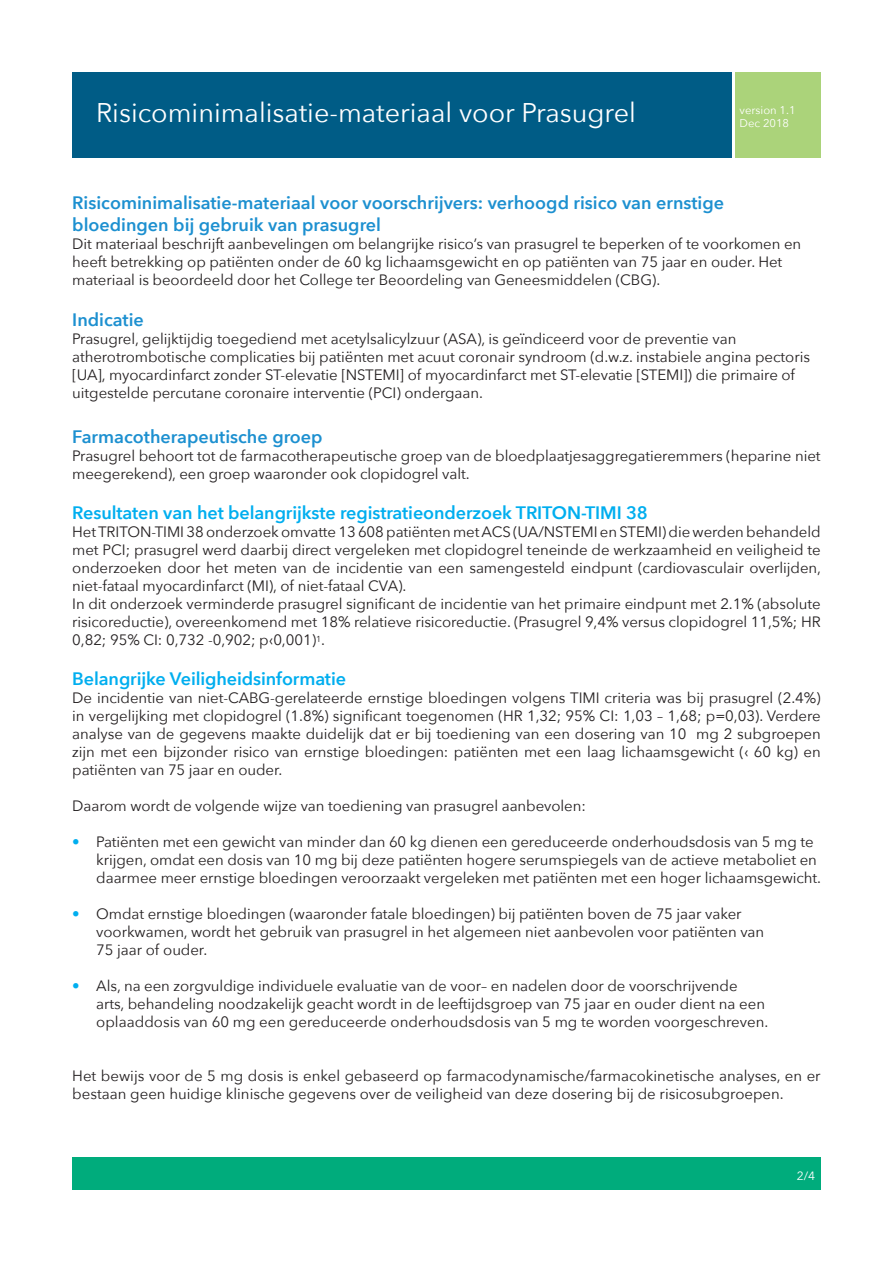
<style>
.page{position:relative;width:893px;height:1263px;background:#fff}
.page>*{position:absolute;margin:0;border:0;box-sizing:border-box;transform-origin:0 0}
.t1{font:27px "Avenir Next";color:#fff}
.t2{font:600 18px/21.6px "Avenir Next";color:#1d90d0}
.t3{font:600 18px "Avenir Next";letter-spacing:-.005em;color:#00aeef}
.t4{font:15px/18px "Avenir Next";letter-spacing:-.005em;color:#231f20}
.t5{font:12px "Avenir Next";color:#fff}
.t6{font:11.25px "Avenir Next";color:#fff}
.s1{color:#00aeef}
</style>
<div class="page">
<div style="left:735px;top:73px;width:85px;height:85px;background:#abd37a"></div>
<div style="left:72px;top:1157px;width:749px;height:33px;background:#00ac7c"></div>
<div style="left:72px;top:72px;width:660px;height:85px;background:#005c86"></div>
<h1 class="t1" style="left:96px;top:90px;width:541px">Risicominimalisatie-materiaal voor Prasugrel</h1>
<p class="t6" style="left:740px;top:101px;width:57px">version 1.1</p>
<p class="t6" style="left:740px;top:114px;width:51px">Dec 2018</p>
<p class="t2" style="left:72px;top:192px;width:653px">Risicominimalisatie-materiaal voor voorschrijvers: verhoogd risico van ernstige bloedingen bij gebruik van prasugrel</p>
<p class="t4" style="left:72px;top:234px;width:730px">Dit materiaal beschrijft aanbevelingen om belangrijke risico’s van prasugrel te beperken of te voorkomen en heeft betrekking op patiënten onder de 60 kg lichaamsgewicht en op patiënten van 75 jaar en ouder. Het materiaal is beoordeeld door het College ter Beoordeling van Geneesmiddelen (CBG).</p>
<p class="t2" style="left:72px;top:309px;width:73px">Indicatie</p>
<p class="t4" style="left:72px;top:329px;width:739px">Prasugrel, gelijktijdig toegediend met acetylsalicylzuur (ASA), is geïndiceerd voor de preventie van atherotrombotische complicaties bij patiënten met acuut coronair syndroom (d.w.z. instabiele angina pectoris [UA], myocardinfarct zonder ST-elevatie [NSTEMI] of myocardinfarct met ST-elevatie [STEMI]) die primaire of uitgestelde percutane coronaire interventie (PCI) ondergaan.</p>
<p class="t2" style="left:72px;top:426px;width:252px">Farmacotherapeutische groep</p>
<p class="t4" style="left:72px;top:446px;width:750px">Prasugrel behoort tot de farmacotherapeutische groep van de bloedplaatjesaggregatieremmers (heparine niet meegerekend), een groep waaronder ook clopidogrel valt.</p>
<p class="t3" style="left:72px;top:497px;width:577px">Resultaten van het belangrijkste registratieonderzoek TRITON-TIMI 38</p>
<p class="t4" style="left:72px;top:522px;width:750px">Het TRITON-TIMI 38 onderzoek omvatte 13 608 patiënten met ACS (UA/NSTEMI en STEMI) die werden behandeld met PCI; prasugrel werd daarbij direct vergeleken met clopidogrel teneinde de werkzaamheid en veiligheid te onderzoeken door het meten van de incidentie van een samengesteld eindpunt (cardiovasculair overlijden, niet-fataal myocardinfarct (MI), of niet-fataal CVA).<br>In dit onderzoek verminderde prasugrel significant de incidentie van het primaire eindpunt met 2.1% (absolute risicoreductie), overeenkomend met 18% relatieve risicoreductie. (Prasugrel 9,4% versus clopidogrel 11,5%; HR 0,82; 95% CI: 0,732 -0,902; p‹0,001)<sup>1</sup>.</p>
<p class="t3" style="left:72px;top:663px;width:275px">Belangrijke Veiligheidsinformatie</p>
<p class="t4" style="left:72px;top:688px;width:750px;text-align:justify">De incidentie van niet-CABG-gerelateerde ernstige bloedingen volgens TIMI criteria was bij prasugrel (2.4%) in vergelijking met clopidogrel (1.8%) significant toegenomen (HR 1,32; 95% CI: 1,03 – 1,68; p=0,03). Verdere analyse van de gegevens maakte duidelijk dat er bij toediening van een dosering van 10 mg 2 subgroepen zijn met een bijzonder risico van ernstige bloedingen: patiënten met een laag lichaamsgewicht (‹ 60 kg) en patiënten van 75 jaar en ouder.</p>
<p class="t4" style="left:72px;top:796px;width:515px">Daarom wordt de volgende wijze van toediening van prasugrel aanbevolen:</p>
<p class="t4" style="left:96px;top:832px;width:726px;text-indent:-24px"><span class="s1">•</span> Patiënten met een gewicht van minder dan 60 kg dienen een gereduceerde onderhoudsdosis van 5 mg te krijgen, omdat een dosis van 10 mg bij deze patiënten hogere serumspiegels van de actieve metaboliet en daarmee meer ernstige bloedingen veroorzaakt vergeleken met patiënten met een hoger lichaamsgewicht.</p>
<p class="t4" style="left:96px;top:904px;width:669px;text-indent:-24px"><span class="s1">•</span> Omdat ernstige bloedingen (waaronder fatale bloedingen) bij patiënten boven de 75 jaar vaker voorkwamen, wordt het gebruik van prasugrel in het algemeen niet aanbevolen voor patiënten van<br>75 jaar of ouder.</p>
<p class="t4" style="left:96px;top:976px;width:673px;text-indent:-24px"><span class="s1">•</span> Als, na een zorgvuldige individuele evaluatie van de voor– en nadelen door de voorschrijvende arts, behandeling noodzakelijk geacht wordt in de leeftijdsgroep van 75 jaar en ouder dient na een oplaaddosis van 60 mg een gereduceerde onderhoudsdosis van 5 mg te worden voorgeschreven.</p>
<p class="t4" style="left:72px;top:1066px;width:750px">Het bewijs voor de 5 mg dosis is enkel gebaseerd op farmacodynamische/farmacokinetische analyses, en er bestaan geen huidige klinische gegevens over de veiligheid van deze dosering bij de risicosubgroepen.</p>
<p class="t5" style="left:797px;top:1165px;width:20px">2/4</p>
</div>
